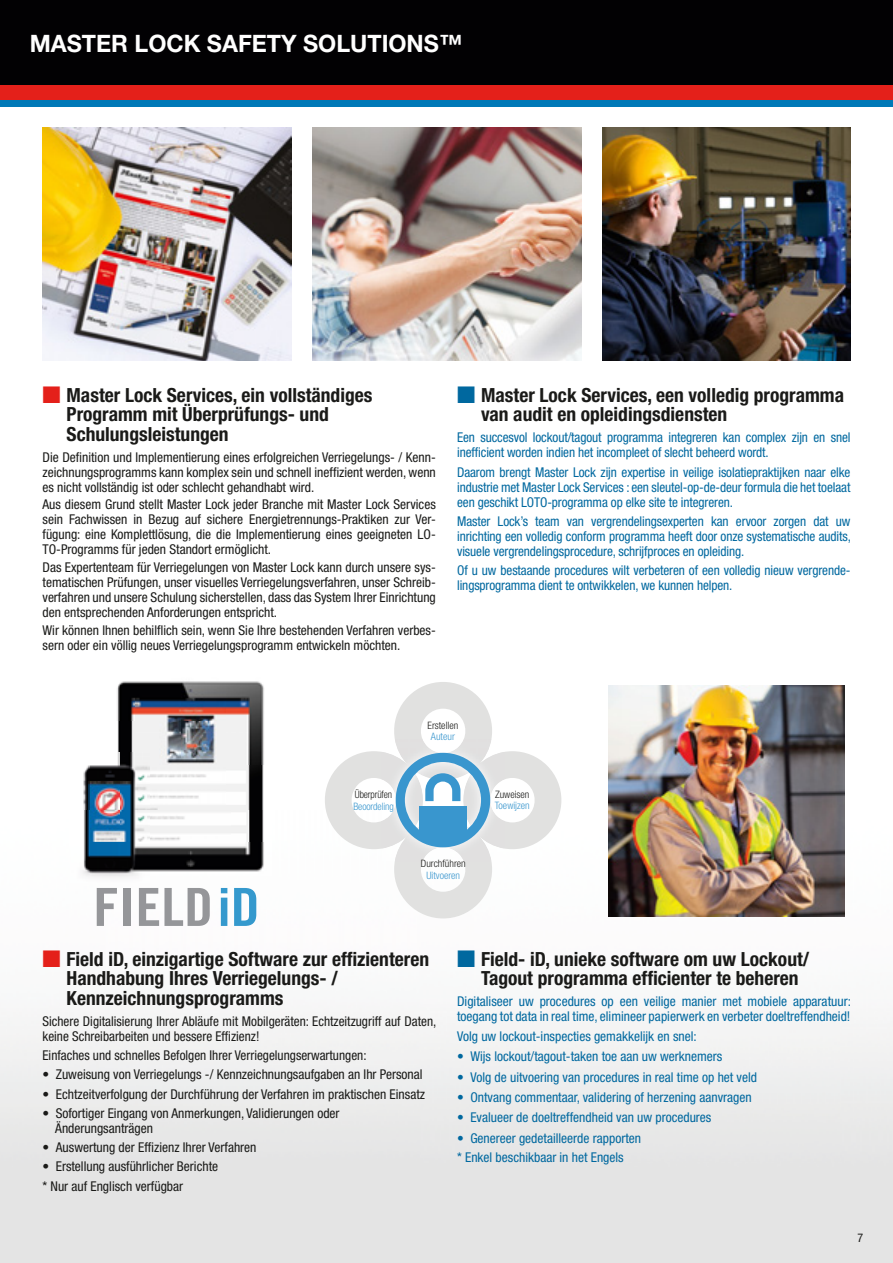
<style>
.page{position:relative;width:893px;height:1263px;background:#fff}
.page>*{position:absolute;margin:0;border:0;box-sizing:border-box;transform-origin:0 0}
.t1{font:700 24px "Helvetica Neue LT Std";color:#fff}
.t2{font:700 condensed 19.5px/19.5px "Helvetica Neue";color:#1a1a18}
.t3{font:condensed 13.5px/15px "Helvetica Neue";color:#1a1a18;text-align:justify}
.t4{font:condensed 13.5px/15px "Helvetica Neue";letter-spacing:-.01em;color:#00689f}
.t5{font:condensed 13.5px/15px "Helvetica Neue LT Std";color:#1a1a18}
.t6{font:condensed 13.5px "Helvetica Neue LT Std";color:#00689f}
.t7{font:condensed 12px "Helvetica Neue LT Std";color:#1a1a18}
.t8{font:300 condensed 10.2px "Helvetica Neue LT Std";color:#3996ce}
.t9{font:300 condensed 10.2px "Helvetica Neue LT Std";color:#1a1a18}
.t10{font:300 condensed 10.2px "Helvetica Neue LT Std";color:#1a1a18;scale:.95 1}
.s1{color:#e4201a}
.s2{color:#00689f}
</style>
<div class="page">
<img style="left:473px;top:810px;width:420px;height:453px">
<div style="left:0;top:0;width:893px;height:106px;background:#0079b7"></div>
<div style="left:0;top:0;width:893px;height:100px;background:#e4201a"></div>
<div style="left:0;top:0;width:893px;height:84px;background:#020103"></div>
<img style="left:117px;top:681px;width:147px;height:41px">
<img style="left:117px;top:722px;width:19px;height:31px">
<img style="left:136px;top:722px;width:128px;height:44px">
<img style="left:150px;top:766px;width:115px;height:106px">
<img style="left:83px;top:765px;width:8px;height:81px">
<img style="left:78px;top:846px;width:32px;height:36px">
<img style="left:91px;top:753px;width:59px;height:123px">
<svg style="left:325px;top:682px;width:238px;height:236px"></svg>
<img style="left:608px;top:685px;width:236px;height:231px">
<img style="left:43px;top:128px;width:248px;height:232px">
<img style="left:603px;top:128px;width:247px;height:232px">
<img style="left:312px;top:128px;width:270px;height:232px">
<svg style="left:97px;top:888px;width:20px;height:38px"></svg>
<div style="left:124px;top:888px;width:7px;height:38px;background:#959699"></div>
<svg style="left:139px;top:888px;width:71px;height:38px"></svg>
<svg style="left:221px;top:888px;width:6px;height:38px"></svg>
<svg style="left:234px;top:888px;width:22px;height:38px"></svg>
<h1 class="t1" style="left:30px;top:28px;width:434px">MASTER LOCK SAFETY SOLUTIONS™</h1>
<h2 class="t2" style="left:67px;top:385px;width:307px;text-indent:-24px"><span class="s1">■</span> Master Lock Services, ein vollständiges<br>Programm mit Überprüfungs- und<br>Schulungsleistungen</h2>
<p class="t3" style="left:43px;top:450px;width:395px">Die Definition und Implementierung eines erfolgreichen Verriegelungs- / Kenn&shy;zeichnungsprogramms kann komplex sein und schnell ineffizient werden, wenn es nicht vollständig ist oder schlecht gehandhabt wird.</p>
<p class="t3" style="left:43px;top:497px;width:395px">Aus diesem Grund stellt Master Lock jeder Branche mit Master Lock Services sein Fachwissen in Bezug auf sichere Energietrennungs-Praktiken zur Ver&shy;fügung: eine Komplettlösung, die die Implementierung eines geeigneten LO-TO-Programms für jeden Standort ermöglicht.</p>
<p class="t3" style="left:43px;top:560px;width:395px">Das Expertenteam für Verriegelungen von Master Lock kann durch unsere sys&shy;tematischen Prüfungen, unser visuelles Verriegelungsverfahren, unser Schreib&shy;verfahren und unsere Schulung sicherstellen, dass das System Ihrer Einrichtung den entsprechenden Anforderungen entspricht.</p>
<p class="t3" style="left:43px;top:622px;width:395px">Wir können Ihnen behilflich sein, wenn Sie Ihre bestehenden Verfahren verbes&shy;sern oder ein völlig neues Verriegelungsprogramm entwickeln möchten.</p>
<h2 class="t2" style="left:481px;top:385px;width:364px;text-indent:-24px"><span class="s2">■</span> Master Lock Services, een volledig programma van audit en opleidingsdiensten</h2>
<p class="t4" style="left:457px;top:430px;width:395px">Een succesvol lockout/tagout programma integreren kan complex zijn en snel inefficient worden indien het incompleet of slecht beheerd wordt.</p>
<p class="t4" style="left:457px;top:464px;width:395px;text-align:justify">Daarom brengt Master Lock zijn expertise in veilige isolatiepraktijken naar elke industrie met Master Lock Services : een sleutel-op-de-deur formula die het toelaat een geschikt LOTO-programma op elke site te integreren.</p>
<p class="t4" style="left:457px;top:514px;width:395px;text-align:justify">Master Lock’s team van vergrendelingsexperten kan ervoor zorgen dat uw inrichting een volledig conform programma heeft door onze systematische audits, visuele vergrendelingsprocedure, schrijfproces en opleiding.</p>
<p class="t4" style="left:457px;top:563px;width:395px">Of u uw bestaande procedures wilt verbeteren of een volledig nieuw vergrende&shy;lingsprogramma dient te ontwikkelen, we kunnen helpen.</p>
<p class="t10" style="left:355px;top:788px;width:41px">Überprüfen</p>
<p class="t8" style="left:353px;top:800px;width:42px">Beoordeling</p>
<p class="t9" style="left:427px;top:719px;width:32px">Erstellen</p>
<p class="t8" style="left:431px;top:731px;width:25px">Auteur</p>
<p class="t9" style="left:421px;top:858px;width:46px">Durchführen</p>
<p class="t8" style="left:426px;top:869px;width:35px">Uitvoeren</p>
<p class="t9" style="left:495px;top:788px;width:36px">Zuweisen</p>
<p class="t8" style="left:495px;top:800px;width:36px">Toewijzen</p>
<h2 class="t2" style="left:67px;top:948px;width:364px;text-indent:-24px"><span class="s1">■</span> Field iD, einzigartige Software zur effizienteren<br>Handhabung Ihres Verriegelungs- /<br>Kennzeichnungsprogramms</h2>
<p class="t3" style="left:43px;top:1013px;width:395px">Sichere Digitalisierung Ihrer Abläufe mit Mobilgeräten: Echtzeitzugriff auf Daten, keine Schreibarbeiten und bessere Effizienz!</p>
<p class="t3" style="left:43px;top:1048px;width:325px">Einfaches und schnelles Befolgen Ihrer Verriegelungserwartungen:</p>
<p class="t5" style="left:43px;top:1067px;width:382px">• Zuweisung von Verriegelungs -/ Kennzeichnungsaufgaben an Ihr Personal</p>
<p class="t5" style="left:43px;top:1086px;width:384px">• Echtzeitverfolgung der Durchführung der Verfahren im praktischen Einsatz</p>
<p class="t5" style="left:55px;top:1105px;width:286px;text-indent:-13px">• Sofortiger Eingang von Anmerkungen, Validierungen oder<br>Änderungsanträgen</p>
<p class="t5" style="left:43px;top:1140px;width:215px">• Auswertung der Effizienz Ihrer Verfahren</p>
<p class="t5" style="left:43px;top:1159px;width:177px">• Erstellung ausführlicher Berichte</p>
<p class="t3" style="left:43px;top:1178px;width:142px">* Nur auf Englisch verfügbar</p>
<h2 class="t2" style="left:481px;top:948px;width:330px;text-indent:-24px"><span class="s2">■</span> Field- iD, unieke software om uw Lockout/<br>Tagout programma efficienter te beheren</h2>
<p class="t4" style="left:457px;top:994px;width:395px">Digitaliseer uw procedures op een veilige manier met mobiele apparatuur: toegang tot data in real time, elimineer papierwerk en verbeter doeltreffendheid!</p>
<p class="t4" style="left:457px;top:1028px;width:241px">Volg uw lockout-inspecties gemakkelijk en snel:</p>
<p class="t6" style="left:457px;top:1048px;width:267px">• Wijs lockout/tagout-taken toe aan uw werknemers</p>
<p class="t6" style="left:457px;top:1069px;width:301px">• Volg de uitvoering van procedures in real time op het veld</p>
<p class="t6" style="left:457px;top:1089px;width:296px">• Ontvang commentaar, validering of herzening aanvragen</p>
<p class="t6" style="left:457px;top:1110px;width:256px">• Evalueer de doeltreffendheid van uw procedures</p>
<p class="t6" style="left:457px;top:1130px;width:186px">• Genereer gedetailleerde rapporten</p>
<p class="t4" style="left:457px;top:1150px;width:168px">* Enkel beschikbaar in het Engels</p>
<p class="t7" style="left:857px;top:1230px;width:7px">7</p>
</div>
